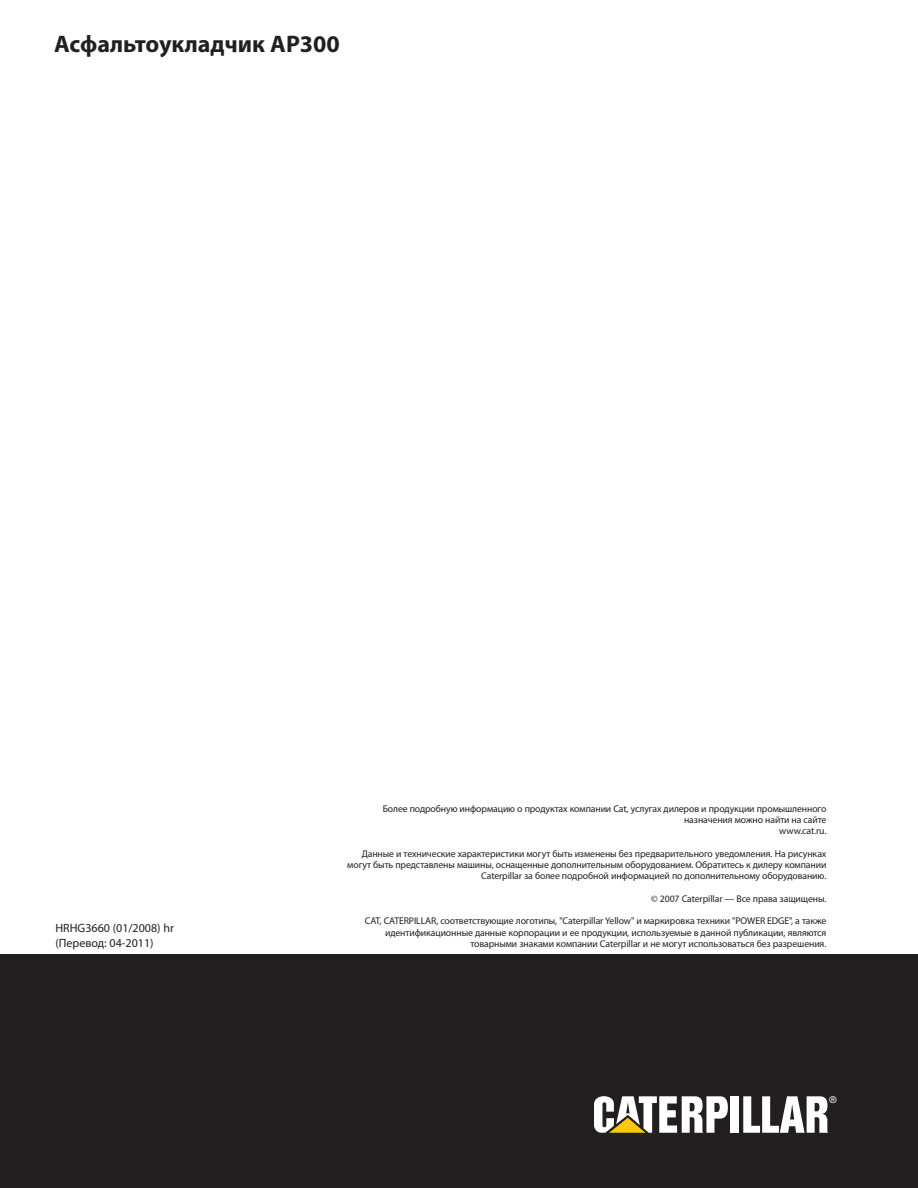
<style>
.page{position:relative;width:918px;height:1188px;background:#fff}
.page>*{position:absolute;margin:0;border:0;box-sizing:border-box;transform-origin:0 0}
.t1{font:700 24px "Myriad Pro";color:#231f20}
.t2{font:12px/15px "Myriad Pro";color:#231f20}
.t3{font:9.75px/11.2px "Myriad Pro";letter-spacing:-.01em;color:#231f20;text-align:right}
.t4{font:9.3px "Helvetica";color:#fff}
</style>
<div class="page">
<div style="left:0;top:954px;width:918px;height:234px;background:#231f20"></div>
<div style="left:731px;top:1096px;width:8px;height:37px;background:#fff"></div>
<svg style="left:743px;top:1096px;width:85px;height:37px"></svg>
<svg style="left:594px;top:1096px;width:134px;height:37px"></svg>
<h1 class="t1" style="left:54px;top:29px;width:287px">Асфальтоукладчик AP300</h1>
<p class="t2" style="left:56px;top:920px;width:120px">HRHG3660 (01/2008) hr (Перевод: 04-2011)</p>
<p class="t3" style="left:383px;top:803px;width:445px">Более подробную информацию о продуктах компании Cat, услугах дилеров и продукции промышленного назначения можно найти на сайте<br>www.cat.ru.</p>
<p class="t3" style="left:347px;top:848px;width:481px">Данные и технические характеристики могут быть изменены без предварительного уведомления. На рисунках могут быть представлены машины, оснащенные дополнительным оборудованием. Обратитесь к дилеру компании<br>Caterpillar за более подробной информацией по дополнительному оборудованию.</p>
<p class="t3" style="left:651px;top:893px;width:177px">© 2007 Caterpillar — Все права защищены.</p>
<p class="t3" style="left:365px;top:915px;width:463px">CAT, CATERPILLAR, соответствующие логотипы, "Caterpillar Yellow" и маркировка техники "POWER EDGE", а также идентификационные данные корпорации и ее продукции, используемые в данной публикации, являются товарными знаками компании Caterpillar и не могут использоваться без разрешения.</p>
<p class="t4" style="left:829px;top:1096px;width:8px">®</p>
</div>
